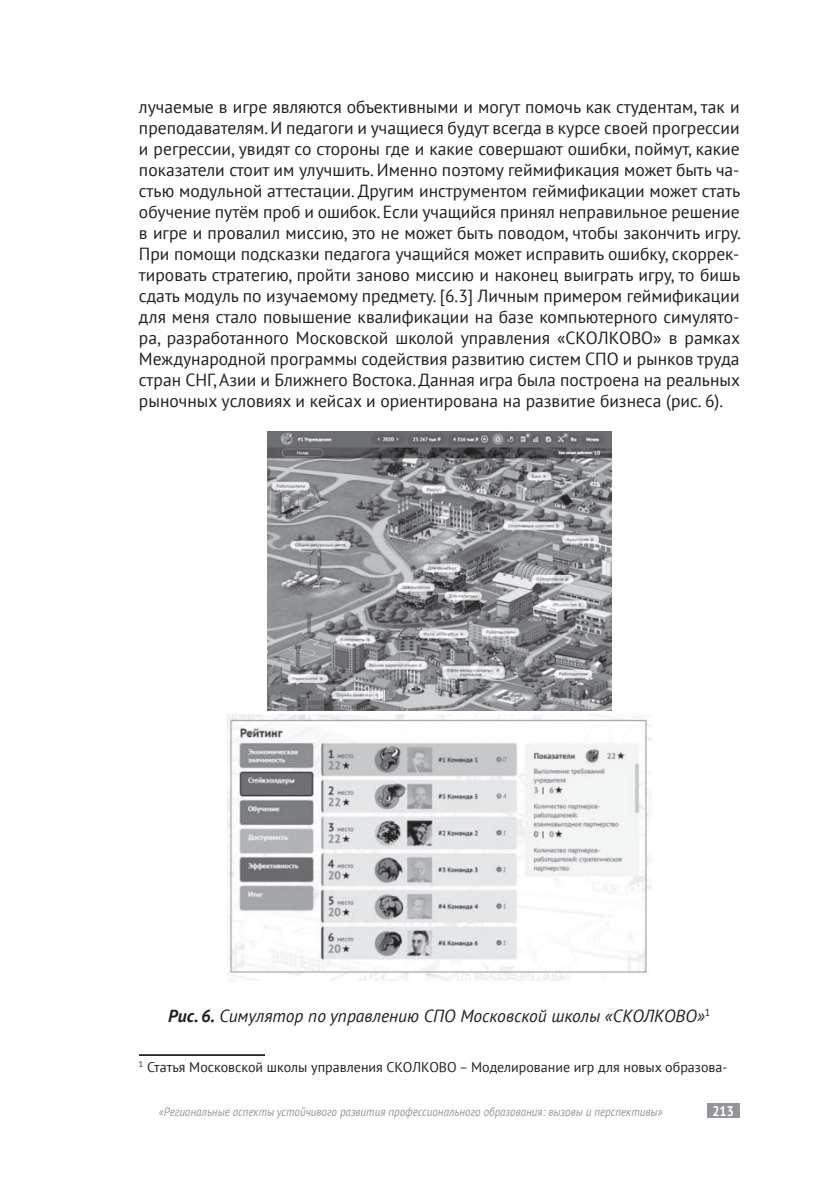
<style>
.page{position:relative;width:819px;height:1191px;background:#fff}
.page>*{position:absolute;margin:0;border:0;box-sizing:border-box;transform-origin:0 0}
.t1{font:17.5px/21px "PT Sans";color:#231f20;text-align:justify}
.t2{font:italic 17.5px "PT Sans";color:#231f20}
.t3{font:14px "PT Sans";color:#231f20}
.t4{font:700 14px "PT Sans";color:#fff;scale:.9 1}
.t5{font:italic 12.25px "PT Sans";color:#939598;scale:.9 1}
.s1{font-weight:700}
</style>
<div class="page">
<div style="left:706px;top:1103px;width:33px;height:15px;background:#939598"></div>
<img style="left:267px;top:431px;width:344px;height:280px">
<img style="left:227px;top:714px;width:424px;height:266px">
<hr style="left:139px;top:1054px;width:126px;height:2px;background:#231f20">
<p class="t1" style="left:139px;top:96px;width:603px">лучаемые в игре являются объективными и могут помочь как студентам, так и преподавателям. И педагоги и учащиеся будут всегда в курсе своей прогрессии и регрессии, увидят со стороны где и какие совершают ошибки, поймут, какие показатели стоит им улучшить. Именно поэтому геймификация может быть ча&shy;стью модульной аттестации. Другим инструментом геймификации может стать обучение путём проб и ошибок. Если учащийся принял неправильное решение в игре и провалил миссию, это не может быть поводом, чтобы закончить игру.<br>При помощи подсказки педагога учащийся может исправить ошибку, скоррек&shy;тировать стратегию, пройти заново миссию и наконец выиграть игру, то бишь сдать модуль по изучаемому предмету. [6.3] Личным примером геймификации для меня стало повышение квалификации на базе компьютерного симулято&shy;ра, разработанного Московской школой управления «СКОЛКОВО» в рамках Международной программы содействия развитию систем СПО и рынков труда стран СНГ, Азии и Ближнего Востока. Данная игра была построена на реальных рыночных условиях и кейсах и ориентирована на развитие бизнеса (рис. 6).</p>
<p class="t2" style="left:168px;top:1005px;width:543px"><span class="s1">Рис. 6.</span> Симулятор по управлению СПО Московской школы «СКОЛКОВО»<sup>1</sup></p>
<p class="t3" style="left:139px;top:1058px;width:590px"><sup>1</sup> Статья Московской школы управления СКОЛКОВО – Моделирование игр для новых образова-</p>
<p class="t5" style="left:159px;top:1103px;width:561px">«Региональные аспекты устойчивого развития профессионального образования: вызовы и перспективы»</p>
<p class="t4" style="left:712px;top:1101px;width:25px">213</p>
</div>
